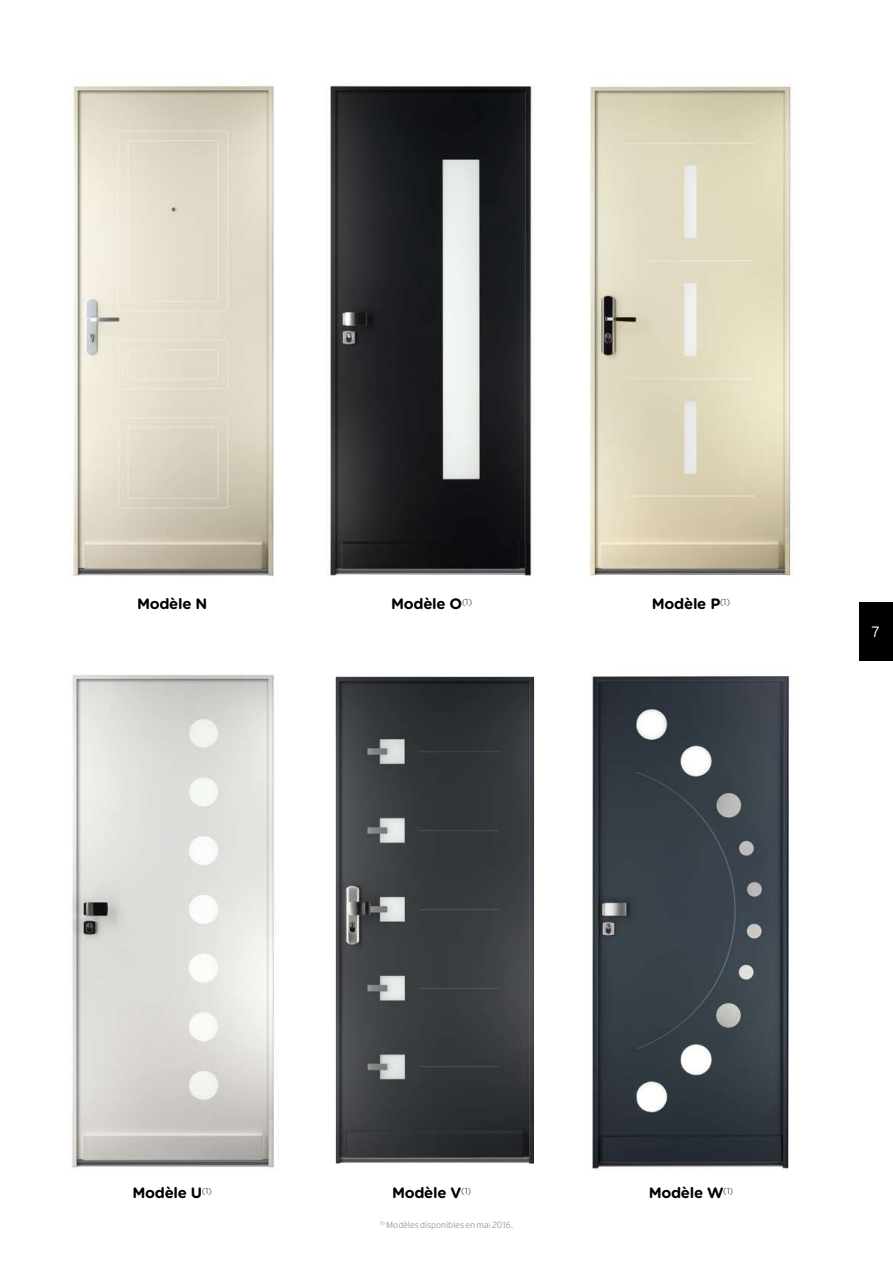
<style>
.page{position:relative;width:893px;height:1263px;background:#fff}
.page>*{position:absolute;margin:0;border:0;box-sizing:border-box;transform-origin:0 0}
.t1{font:700 15px "Gotham Rounded";letter-spacing:-.02em;color:#000}
.t2{font:300 15px "Interstate";color:#fff}
.t3{font:300 9px "Interstate";letter-spacing:-.015em;color:#9c9d9d}
</style>
<div class="page">
<div style="left:859px;top:602px;width:34px;height:59px;background:#000"></div>
<img style="left:73px;top:84px;width:202px;height:493px">
<img style="left:329px;top:85px;width:205px;height:491px">
<img style="left:589px;top:85px;width:203px;height:491px">
<img style="left:71px;top:674px;width:203px;height:494px">
<img style="left:336px;top:676px;width:198px;height:487px">
<img style="left:591px;top:675px;width:199px;height:496px">
<p class="t1" style="left:137px;top:593px;width:72px">Modèle N</p>
<p class="t1" style="left:391px;top:593px;width:82px">Modèle O<sup>(1)</sup></p>
<p class="t1" style="left:652px;top:593px;width:80px">Modèle P<sup>(1)</sup></p>
<p class="t2" style="left:872px;top:623px;width:10px">7</p>
<p class="t1" style="left:132px;top:1182px;width:81px">Modèle U<sup>(1)</sup></p>
<p class="t1" style="left:392px;top:1182px;width:81px">Modèle V<sup>(1)</sup></p>
<p class="t1" style="left:649px;top:1182px;width:86px">Modèle W<sup>(1)</sup></p>
<p class="t3" style="left:380px;top:1219px;width:135px"><sup>(1)</sup> Modèles disponibles en mai 2016.</p>
</div>
